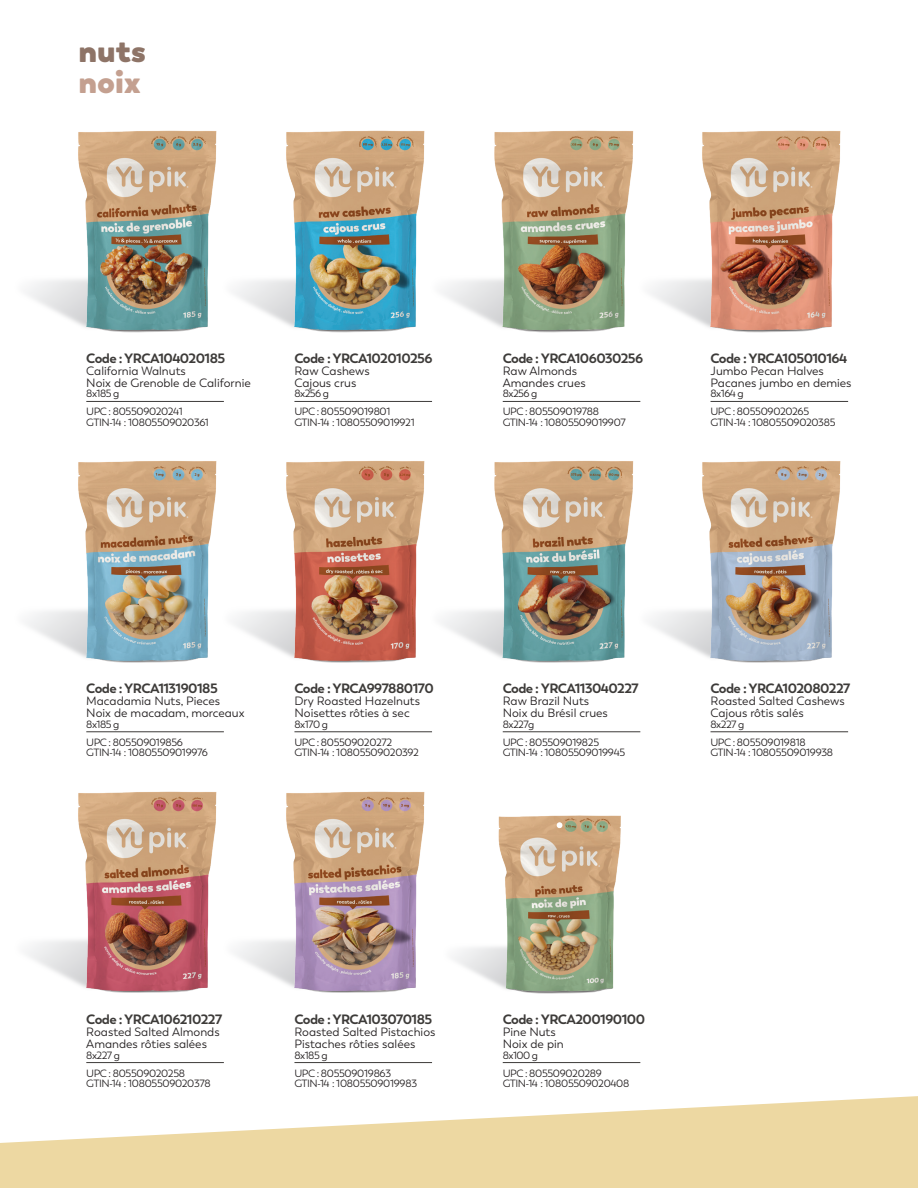
<style>
.page{position:relative;width:918px;height:1188px;background:#fff}
.page>*{position:absolute;margin:0;border:0;box-sizing:border-box;transform-origin:0 0}
.t1{font:800 31.5px "Boston";color:#8e7467}
.t2{font:800 31.5px "Boston";color:#c4a090}
.t3{font:700 13.5px "Boston";letter-spacing:-.04em;color:#3d3b39}
.t4{font:12px/12px "Boston";color:#231f20}
.t5{font:10.5px/18px "Boston";letter-spacing:-.025em;color:#231f20}
.t6{font:10.5px/18px "Boston";letter-spacing:-.045em;color:#231f20}
</style>
<div class="page">
<svg style="left:0;top:1096px;width:918px;height:92px;fill:#edd8a2"></svg>
<img style="left:255px;top:130px;width:170px;height:203px">
<img style="left:671px;top:460px;width:170px;height:203px">
<img style="left:255px;top:791px;width:170px;height:202px">
<img style="left:39px;top:130px;width:216px;height:203px">
<img style="left:671px;top:130px;width:170px;height:203px">
<img style="left:385px;top:232px;width:71px;height:101px">
<img style="left:456px;top:130px;width:215px;height:203px">
<img style="left:39px;top:791px;width:216px;height:202px">
<img style="left:463px;top:460px;width:208px;height:203px">
<img style="left:39px;top:460px;width:178px;height:203px">
<img style="left:403px;top:905px;width:61px;height:88px">
<img style="left:464px;top:815px;width:157px;height:179px">
<img style="left:178px;top:562px;width:69px;height:101px">
<img style="left:247px;top:460px;width:216px;height:203px">
<hr style="left:86px;top:401px;width:138px;height:1px;background:#3d3b39">
<hr style="left:503px;top:401px;width:137px;height:1px;background:#3d3b39">
<hr style="left:294px;top:401px;width:138px;height:1px;background:#3d3b39">
<hr style="left:711px;top:732px;width:137px;height:1px;background:#3d3b39">
<hr style="left:503px;top:732px;width:137px;height:1px;background:#3d3b39">
<hr style="left:711px;top:401px;width:137px;height:1px;background:#3d3b39">
<hr style="left:294px;top:732px;width:138px;height:1px;background:#3d3b39">
<hr style="left:86px;top:732px;width:138px;height:1px;background:#3d3b39">
<hr style="left:86px;top:1062px;width:138px;height:1px;background:#3d3b39">
<hr style="left:294px;top:1062px;width:138px;height:1px;background:#3d3b39">
<hr style="left:503px;top:1062px;width:137px;height:1px;background:#3d3b39">
<h1 class="t1" style="left:78px;top:31px;width:69px">nuts</h1>
<h1 class="t2" style="left:78px;top:61px;width:64px">noix</h1>
<p class="t3" style="left:86px;top:350px;width:140px">Code : YRCA104020185</p>
<p class="t4" style="left:86px;top:365px;width:166px">California Walnuts<br>Noix de Grenoble de Californie</p>
<p class="t6" style="left:86px;top:385px;width:98px">8x185 g<br>UPC : 805509020241</p>
<p class="t5" style="left:86px;top:413px;width:124px">GTIN-14 : 10805509020361</p>
<p class="t3" style="left:294px;top:350px;width:140px">Code : YRCA102010256</p>
<p class="t4" style="left:294px;top:365px;width:77px">Raw Cashews<br>Cajous crus</p>
<p class="t5" style="left:294px;top:385px;width:98px">8x256 g<br>UPC : 805509019801</p>
<p class="t5" style="left:294px;top:413px;width:122px">GTIN-14 : 10805509019921</p>
<p class="t3" style="left:503px;top:350px;width:142px">Code : YRCA106030256</p>
<p class="t4" style="left:503px;top:365px;width:85px">Raw Almonds<br>Amandes crues</p>
<p class="t5" style="left:503px;top:385px;width:98px">8x256 g<br>UPC : 805509019788</p>
<p class="t5" style="left:503px;top:413px;width:124px">GTIN-14 : 10805509019907</p>
<p class="t3" style="left:711px;top:350px;width:138px">Code : YRCA105010164</p>
<p class="t4" style="left:711px;top:365px;width:143px">Jumbo Pecan Halves<br>Pacanes jumbo en demies</p>
<p class="t5" style="left:711px;top:385px;width:100px">8x164 g<br>UPC : 805509020265</p>
<p class="t5" style="left:711px;top:413px;width:126px">GTIN-14 : 10805509020385</p>
<p class="t3" style="left:86px;top:680px;width:133px">Code : YRCA113190185</p>
<p class="t4" style="left:86px;top:695px;width:160px">Macadamia Nuts, Pieces<br>Noix de macadam, morceaux</p>
<p class="t5" style="left:86px;top:715px;width:98px">8x185 g<br>UPC : 805509019856</p>
<p class="t5" style="left:86px;top:744px;width:123px">GTIN-14 : 10805509019976</p>
<p class="t3" style="left:294px;top:680px;width:141px">Code : YRCA997880170</p>
<p class="t4" style="left:294px;top:695px;width:127px">Dry Roasted Hazelnuts<br>Noisettes rôties à sec</p>
<p class="t5" style="left:294px;top:715px;width:99px">8x170 g<br>UPC : 805509020272</p>
<p class="t5" style="left:294px;top:744px;width:126px">GTIN-14 : 10805509020392</p>
<p class="t3" style="left:503px;top:680px;width:137px">Code : YRCA113040227</p>
<p class="t4" style="left:503px;top:695px;width:107px">Raw Brazil Nuts<br>Noix du Brésil crues</p>
<p class="t5" style="left:503px;top:715px;width:98px">8x227g<br>UPC : 805509019825</p>
<p class="t5" style="left:503px;top:744px;width:124px">GTIN-14 : 10805509019945</p>
<p class="t3" style="left:711px;top:680px;width:141px">Code : YRCA102080227</p>
<p class="t4" style="left:711px;top:695px;width:136px">Roasted Salted Cashews<br>Cajous rôtis salés</p>
<p class="t5" style="left:711px;top:715px;width:97px">8x227 g<br>UPC : 805509019818</p>
<p class="t5" style="left:711px;top:744px;width:124px">GTIN-14 : 10805509019938</p>
<p class="t3" style="left:86px;top:1011px;width:137px">Code : YRCA106210227</p>
<p class="t4" style="left:86px;top:1026px;width:135px">Roasted Salted Almonds<br>Amandes rôties salées</p>
<p class="t5" style="left:86px;top:1046px;width:100px">8x227 g<br>UPC : 805509020258</p>
<p class="t5" style="left:86px;top:1075px;width:126px">GTIN-14 : 10805509020378</p>
<p class="t3" style="left:294px;top:1011px;width:139px">Code : YRCA103070185</p>
<p class="t4" style="left:294px;top:1026px;width:143px">Roasted Salted Pistachios<br>Pistaches rôties salées</p>
<p class="t5" style="left:294px;top:1046px;width:98px">8x185 g<br>UPC : 805509019863</p>
<p class="t5" style="left:294px;top:1075px;width:124px">GTIN-14 : 10805509019983</p>
<p class="t3" style="left:503px;top:1011px;width:144px">Code : YRCA200190100</p>
<p class="t4" style="left:503px;top:1026px;width:63px">Pine Nuts<br>Noix de pin</p>
<p class="t5" style="left:503px;top:1046px;width:101px">8x100 g<br>UPC : 805509020289</p>
<p class="t5" style="left:503px;top:1075px;width:128px">GTIN-14 : 10805509020408</p>
</div>
